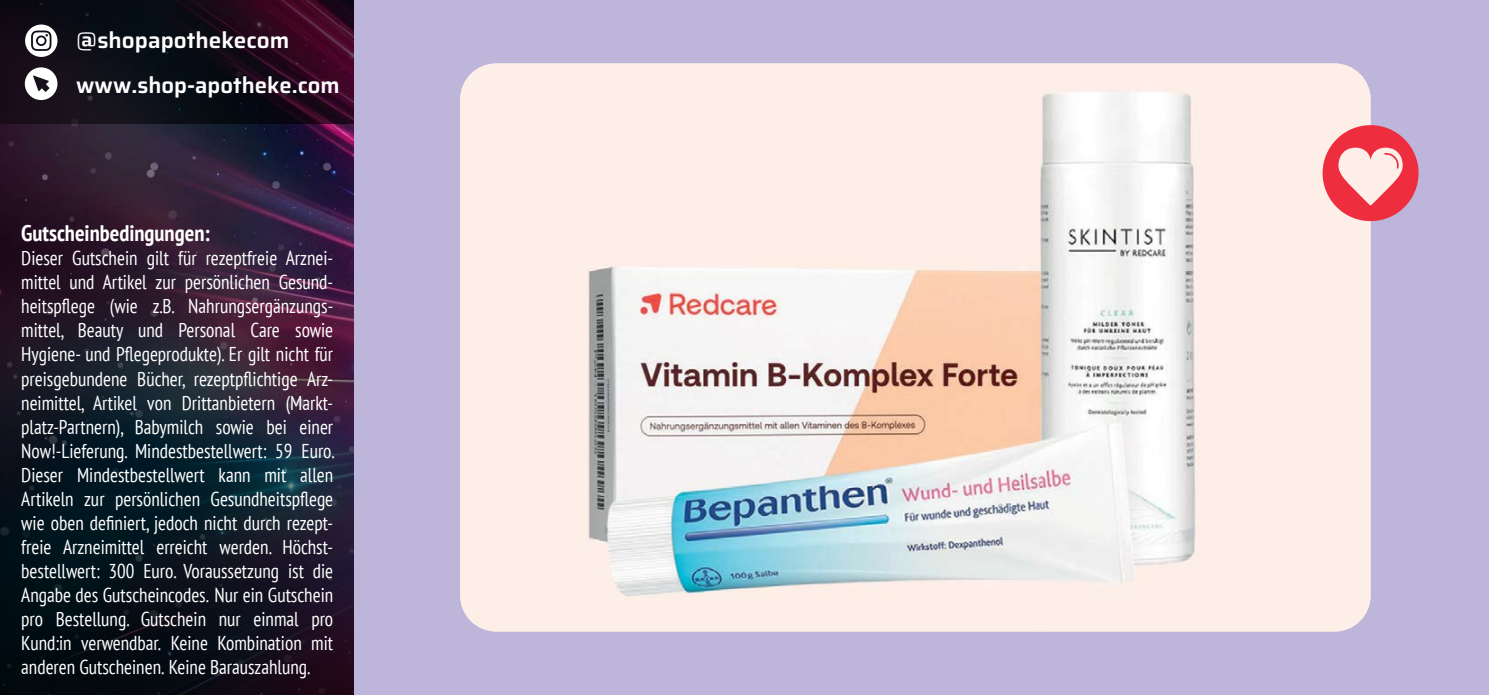
<style>
.page{position:relative;width:1489px;height:695px;background:#fff}
.page>*{position:absolute;margin:0;border:0;box-sizing:border-box;transform-origin:0 0}
.t1{font:100 22.5px/44.8px "Saira";color:#fff}
.t2{font:700 condensed 22.5px "PT Sans";color:#fff}
.t3{font:condensed 20px/24px "PT Sans";color:#fff;scale:.96 1}
</style>
<div class="page">
<svg style="left:0;top:124px;width:354px;height:570px;background:#1d192b"></svg>
<svg style="left:0;top:0;width:354px;height:124px;background:#180b19"></svg>
<svg style="left:25px;top:25px;width:32px;height:32px"></svg>
<svg style="left:25px;top:67px;width:32px;height:33px"></svg>
<div style="left:354px;top:0;width:1134px;height:694px;background:#bdb5da"></div>
<img style="left:460px;top:63px;width:910px;height:568px">
<div style="left:1322px;top:125px;width:96px;height:96px;background:#ee2e3f;border-radius:50%"></div>
<svg style="left:1338px;top:148px;width:64px;height:57px"></svg>
<p class="t1" style="left:76px;top:17px;width:265px">@shopapothekecom www.shop-apotheke.com</p>
<p class="t2" style="left:21px;top:218px;width:190px">Gutscheinbedingungen:</p>
<p class="t3" style="left:21px;top:246px;width:328px">Dieser Gutschein gilt für rezeptfreie Arznei&shy;mittel und Artikel zur persönlichen Gesund&shy;heitspflege (wie z.B. Nahrungsergänzungs&shy;mittel, Beauty und Personal Care sowie Hygiene- und Pflegeprodukte). Er gilt nicht für preisgebundene Bücher, rezeptpflichtige Arz&shy;neimittel, Artikel von Drittanbietern (Markt&shy;platz-Partnern), Babymilch sowie bei einer Now!-Lieferung. Mindestbestellwert: 59 Euro.<br>Dieser Mindestbestellwert kann mit allen Artikeln zur persönlichen Gesundheitspflege wie oben definiert, jedoch nicht durch rezept&shy;freie Arzneimittel erreicht werden. Höchst&shy;bestellwert: 300 Euro. Voraussetzung ist die Angabe des Gutscheincodes. Nur ein Gutschein pro Bestellung. Gutschein nur einmal pro Kund:in verwendbar. Keine Kombination mit anderen Gutscheinen. Keine Barauszahlung.</p>
</div>
